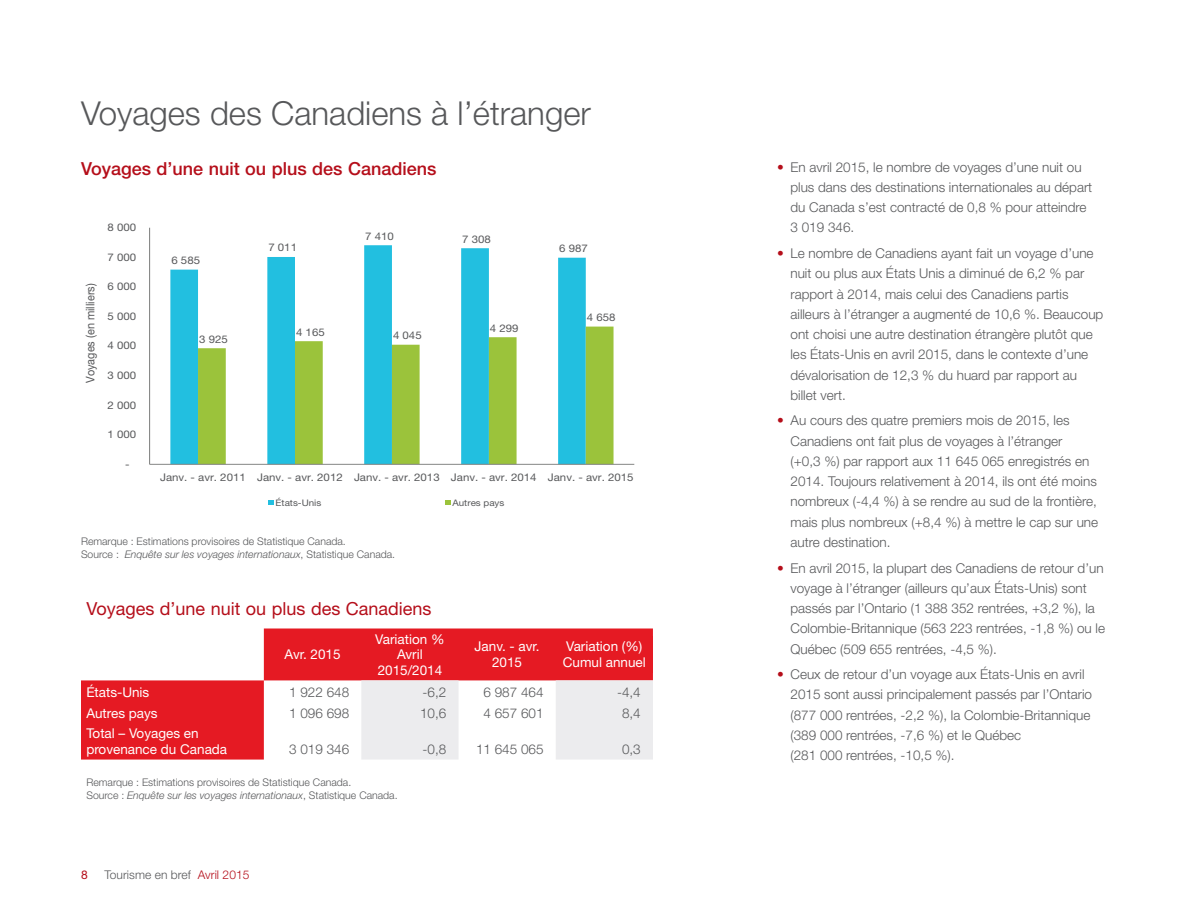
<style>
.page{position:relative;width:1188px;height:918px;background:#fff}
.page>*{position:absolute;margin:0;border:0;box-sizing:border-box;transform-origin:0 0}
.t1{font:300 33px "Helvetica Neue LT Pro";color:#57585a}
.t2{font:500 18px "Helvetica Neue LT Pro";color:#b50e1a}
.t3{font:18px "Helvetica Neue LT Pro";color:#b50e1a}
.t4{font:300 13.5px/20.2px "Helvetica Neue LT Pro";color:#57585a}
.t5{font:13.5px/15.8px "Helvetica Neue LT Pro";color:#fff;text-align:center}
.t6{font:300 12px "Helvetica Neue LT Pro";letter-spacing:.005em;color:#57585a}
.t7{font:12px "Helvetica Neue LT Pro";color:#b50e1a}
.t8{font:11.85px "Helvetica Neue LT Pro";color:#58595b;scale:.92 1}
.t9{font:300 10.5px/13.5px "Helvetica Neue LT Pro";color:#57585a}
.t10{font:10.5px "Helvetica Neue LT Pro";color:#58595b;scale:1.09 1}
.t11{font:9px "Helvetica Neue LT Pro";color:#58595b;scale:1.09 1}
.s1{font-style:italic}
.s2{color:#b50e1a}
</style>
<div class="page">
<svg style="left:170px;top:245px;width:416px;height:219px"></svg>
<svg style="left:198px;top:327px;width:416px;height:137px"></svg>
<hr style="left:149px;top:228px;width:1px;height:236px;background:#808180">
<hr style="left:150px;top:464px;width:484px;height:1px;background:#808180">
<svg style="left:268px;top:501px;width:5px;height:4px"></svg>
<svg style="left:445px;top:501px;width:5px;height:4px"></svg>
<svg style="left:81px;top:629px;width:572px;height:131px;fill:#e51a23"></svg>
<svg style="left:361px;top:680px;width:292px;height:80px"></svg>
<div style="left:556px;top:636px;width:97px;height:37px;background:#e51a23"></div>
<h1 class="t1" style="left:81px;top:93px;width:511px">Voyages des Canadiens à l’étranger</h1>
<h2 class="t2" style="left:81px;top:158px;width:357px">Voyages d’une nuit ou plus des Canadiens</h2>
<p class="t8" style="left:83px;top:383px;width:110px;rotate:-90deg">Voyages (en milliers)</p>
<p class="t10" style="left:107px;top:221px;width:28px">8 000</p>
<p class="t10" style="left:107px;top:251px;width:28px">7 000</p>
<p class="t10" style="left:107px;top:280px;width:28px">6 000</p>
<p class="t10" style="left:107px;top:310px;width:28px">5 000</p>
<p class="t10" style="left:107px;top:339px;width:28px">4 000</p>
<p class="t10" style="left:107px;top:369px;width:28px">3 000</p>
<p class="t10" style="left:107px;top:398px;width:28px">2 000</p>
<p class="t10" style="left:107px;top:428px;width:28px">1 000</p>
<p class="t10" style="left:125px;top:458px;width:6px">-</p>
<p class="t10" style="left:171px;top:254px;width:28px">6 585</p>
<p class="t10" style="left:199px;top:332px;width:28px">3 925</p>
<p class="t10" style="left:268px;top:241px;width:28px">7 011</p>
<p class="t10" style="left:365px;top:229px;width:28px">7 410</p>
<p class="t10" style="left:462px;top:232px;width:28px">7 308</p>
<p class="t10" style="left:296px;top:325px;width:28px">4 165</p>
<p class="t10" style="left:393px;top:329px;width:28px">4 045</p>
<p class="t10" style="left:490px;top:321px;width:28px">4 299</p>
<p class="t10" style="left:559px;top:242px;width:28px">6 987</p>
<p class="t10" style="left:587px;top:311px;width:28px">4 658</p>
<p class="t10" style="left:160px;top:471px;width:436px">Janv. - avr. 2011 Janv. - avr. 2012 Janv. - avr. 2013 Janv. - avr. 2014 Janv. - avr. 2015</p>
<p class="t11" style="left:276px;top:497px;width:43px">États-Unis</p>
<p class="t11" style="left:453px;top:497px;width:49px">Autres pays</p>
<p class="t9" style="left:81px;top:534px;width:316px">Remarque : Estimations provisoires de Statistique Canada.<br>Source : <span class="s1">Enquête sur les voyages internationaux</span>, Statistique Canada.</p>
<h2 class="t3" style="left:86px;top:598px;width:347px">Voyages d’une nuit ou plus des Canadiens</h2>
<p class="t5" style="left:285px;top:646px;width:58px">Avr. 2015</p>
<p class="t5" style="left:375px;top:631px;width:71px">Variation %<br>Avril<br>2015/2014</p>
<p class="t5" style="left:475px;top:638px;width:67px">Janv. - avr.<br>2015</p>
<p class="t5" style="left:563px;top:638px;width:85px;text-align:left">Variation (%)<br>Cumul annuel</p>
<p class="t5" style="left:86px;top:684px;width:65px">États-Unis</p>
<p class="t4" style="left:289px;top:682px;width:62px">1 922 648</p>
<p class="t4" style="left:423px;top:682px;width:25px">-6,2</p>
<p class="t4" style="left:484px;top:682px;width:62px">6 987 464</p>
<p class="t4" style="left:617px;top:682px;width:25px">-4,4</p>
<p class="t5" style="left:86px;top:705px;width:73px">Autres pays</p>
<p class="t4" style="left:289px;top:703px;width:62px">1 096 698</p>
<p class="t4" style="left:420px;top:703px;width:28px">10,6</p>
<p class="t4" style="left:484px;top:703px;width:62px">4 657 601</p>
<p class="t4" style="left:622px;top:703px;width:20px">8,4</p>
<p class="t5" style="left:86px;top:725px;width:142px;text-align:left">Total – Voyages en provenance du Canada</p>
<p class="t4" style="left:289px;top:739px;width:62px">3 019 346</p>
<p class="t4" style="left:423px;top:739px;width:25px">-0,8</p>
<p class="t4" style="left:476px;top:739px;width:69px">11 645 065</p>
<p class="t4" style="left:622px;top:739px;width:20px">0,3</p>
<p class="t9" style="left:86px;top:775px;width:313px">Remarque : Estimations provisoires de Statistique Canada.<br>Source : <span class="s1">Enquête sur les voyages internationaux</span>, Statistique Canada.</p>
<p class="t7" style="left:81px;top:867px;width:8px">8</p>
<p class="t6" style="left:104px;top:867px;width:147px">Tourisme en bref <span class="s2">Avril 2015</span></p>
<p class="t4" style="left:790px;top:156px;width:303px;text-indent:-14px"><span class="s2">•</span> En avril 2015, le nombre de voyages d’une nuit ou plus dans des destinations internationales au départ du Canada s’est contracté de 0,8 % pour atteindre 3 019 346.</p>
<p class="t4" style="left:790px;top:243px;width:314px;text-indent:-14px"><span class="s2">•</span> Le nombre de Canadiens ayant fait un voyage d’une nuit ou plus aux États Unis a diminué de 6,2 % par rapport à 2014, mais celui des Canadiens partis ailleurs à l’étranger a augmenté de 10,6 %. Beaucoup ont choisi une autre destination étrangère plutôt que les États-Unis en avril 2015, dans le contexte d’une dévalorisation de 12,3 % du huard par rapport au billet vert.</p>
<p class="t4" style="left:790px;top:410px;width:309px;text-indent:-14px"><span class="s2">•</span> Au cours des quatre premiers mois de 2015, les Canadiens ont fait plus de voyages à l’étranger<br>(+0,3 %) par rapport aux 11 645 065 enregistrés en 2014. Toujours relativement à 2014, ils ont été moins nombreux (-4,4 %) à se rendre au sud de la frontière, mais plus nombreux (+8,4 %) à mettre le cap sur une autre destination.</p>
<p class="t4" style="left:790px;top:557px;width:316px;text-indent:-14px"><span class="s2">•</span> En avril 2015, la plupart des Canadiens de retour d’un voyage à l’étranger (ailleurs qu’aux États-Unis) sont passés par l’Ontario (1 388 352 rentrées, +3,2 %), la Colombie-Britannique (563 223 rentrées, -1,8 %) ou le Québec (509 655 rentrées, -4,5 %).</p>
<p class="t4" style="left:790px;top:664px;width:303px;text-indent:-14px"><span class="s2">•</span> Ceux de retour d’un voyage aux États-Unis en avril 2015 sont aussi principalement passés par l’Ontario (877 000 rentrées, -2,2 %), la Colombie‑Britannique (389 000 rentrées, -7,6 %) et le Québec<br>(281 000 rentrées, -10,5 %).</p>
</div>
